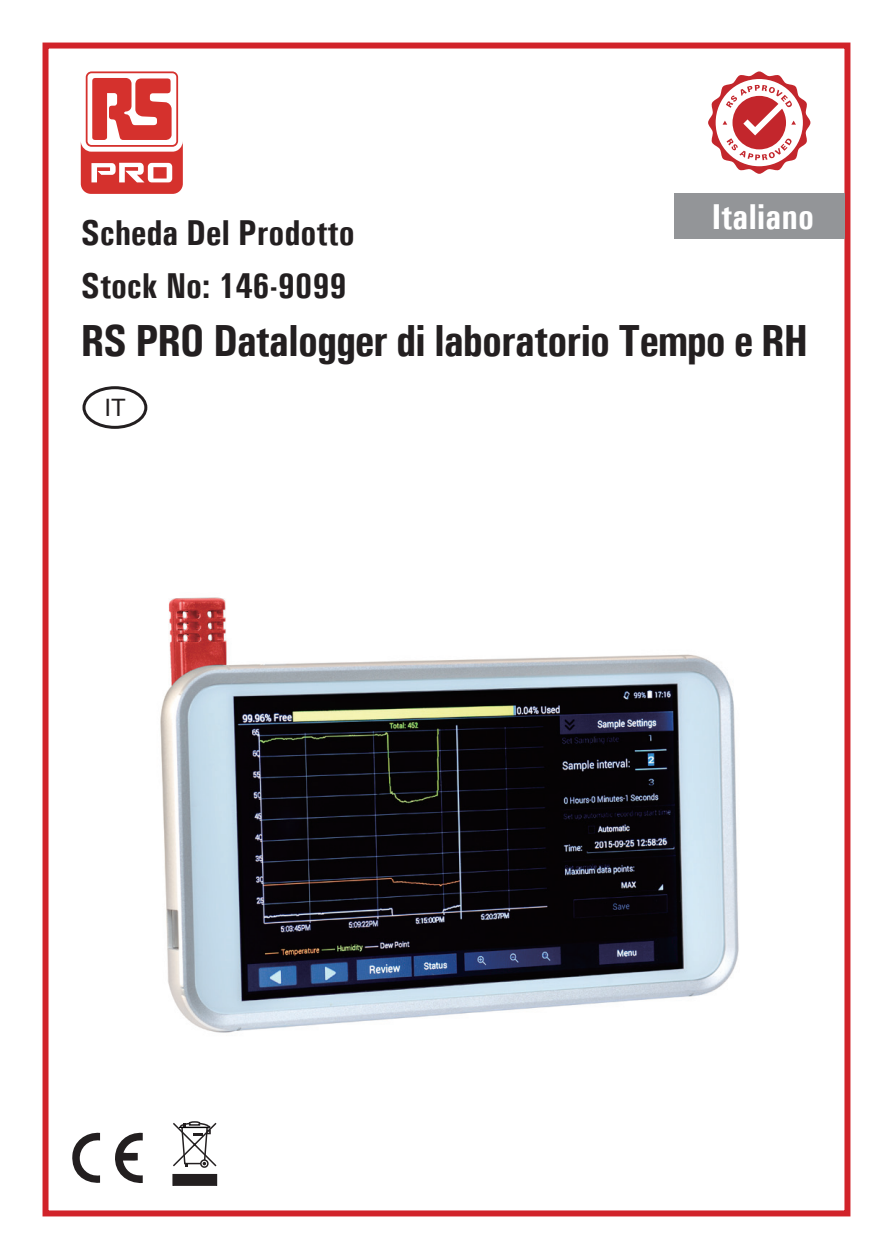
<style>
.page{position:relative;width:893px;height:1259px;background:#fff}
.page>*{position:absolute;margin:0;border:0;box-sizing:border-box;transform-origin:0 0}
.t1{font:700 condensed 45px "Univers";letter-spacing:-.02em;color:#231f20}
.t2{font:700 condensed 36px "Univers";color:#231f20}
.t3{font:700 condensed 36px "Univers";color:#fff}
.t4{font:24px "Arial";color:#231f20}
</style>
<div class="page">
<div style="left:43px;top:43px;width:807px;height:1173px;border:6px solid #d1232a"></div>
<svg style="left:708px;top:71px;width:102px;height:103px"></svg>
<div style="left:674px;top:193px;width:170px;height:46px;background:#939598"></div>
<svg style="left:72px;top:1132px;width:71px;height:51px"></svg>
<div style="left:173px;top:1174px;width:44px;height:11px;background:#231f20"></div>
<svg style="left:173px;top:1121px;width:44px;height:47px"></svg>
<svg style="left:81px;top:71px;width:102px;height:123px"></svg>
<div style="left:82px;top:386px;width:65px;height:43px;border:3px solid #231f20;border-radius:50%"></div>
<img style="left:160px;top:597px;width:579px;height:436px">
<p class="t2" style="left:81px;top:211px;width:275px">Scheda Del Prodotto</p>
<p class="t3" style="left:712px;top:194px;width:104px">Italiano</p>
<p class="t2" style="left:81px;top:264px;width:268px">Stock No: 146-9099</p>
<p class="t1" style="left:81px;top:313px;width:729px">RS PRO Datalogger di laboratorio Tempo e RH</p>
<p class="t4" style="left:105px;top:392px;width:23px">IT</p>
</div>
